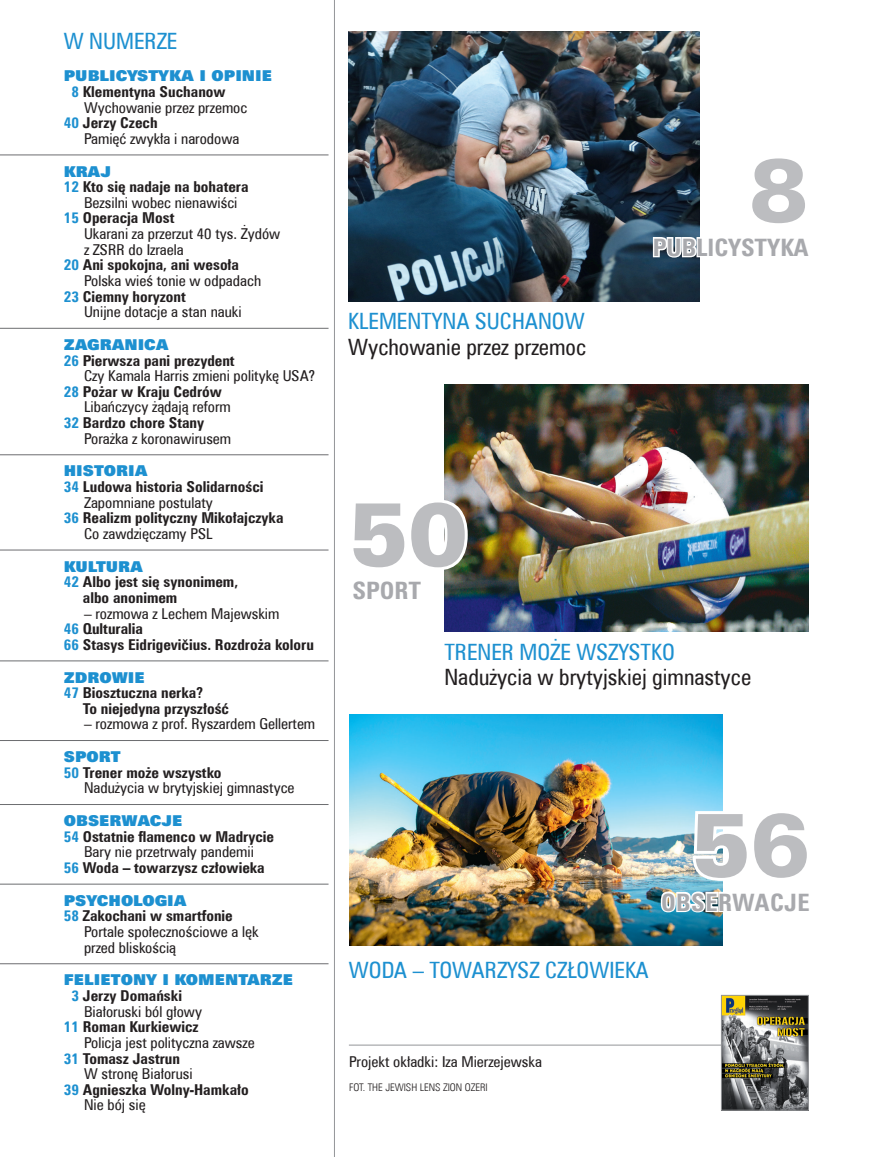
<style>
.page{position:relative;width:872px;height:1157px;background:#fff}
.page>*{position:absolute;margin:0;border:0;box-sizing:border-box;transform-origin:0 0}
.t1{font:90px "Zurich Blk EU";color:#bcbdc0}
.spis_fota_szary{font:700 24px "Zurich Cn EU";color:#a8a9ad}
.spis_fota_szary-2{font:700 24px "Zurich Cn EU";letter-spacing:.02em;color:#a8a9ad}
.spis_fota_niebieski{font:22.5px "Zurich Cn EU";color:#1d90d0}
.spis_fota_czarny{font:22.5px "Zurich Cn EU";color:#231f20}
.spis_styl{font:15px/15.6px "Zurich Cn EU";color:#231f20}
.spis_styl-2{font:700 15px/15.6px "Zurich Cn EU";color:#231f20}
.spis_dzial_linia{font:15px "Zurich X Blk EU";color:#1d90d0}
.spis_dzial{font:15px "Zurich X Blk EU";color:#1d90d0}
.t2{font:10.5px "Zurich Lt Cn EU";color:#231f20}
.s1{font-weight:700;color:#1d90d0}
.s2{font-weight:700}
.s3{color:#1d90d0}
.s4{font-weight:400}
</style>
<div class="page">
<hr style="left:334px;top:0;width:1px;height:1157px;background:#939598">
<hr style="left:0;top:154px;width:328px;height:1px;background:#6c6d70">
<hr style="left:0;top:328px;width:328px;height:1px;background:#6c6d70">
<hr style="left:0;top:454px;width:328px;height:1px;background:#6c6d70">
<hr style="left:0;top:549px;width:328px;height:1px;background:#6c6d70">
<hr style="left:0;top:660px;width:328px;height:1px;background:#6c6d70">
<hr style="left:0;top:740px;width:328px;height:1px;background:#6c6d70">
<hr style="left:0;top:804px;width:328px;height:1px;background:#6c6d70">
<hr style="left:0;top:883px;width:328px;height:1px;background:#6c6d70">
<hr style="left:0;top:963px;width:328px;height:1px;background:#6c6d70">
<hr style="left:349px;top:1044px;width:407px;height:1px;background:#939598">
<img style="left:723px;top:997px;width:83px;height:111px">
<div style="left:721px;top:995px;width:87px;height:115px;border:1px solid #939598"></div>
<img style="left:349px;top:31px;width:350px;height:271px">
<img style="left:444px;top:384px;width:364px;height:248px">
<img style="left:349px;top:714px;width:373px;height:231px">
<svg style="left:651px;top:151px;width:49px;height:109px;background:#46525d"></svg>
<img style="left:444px;top:496px;width:27px;height:107px">
<img style="left:658px;top:806px;width:65px;height:129px">
<p class="spis_fota_niebieski" style="left:64px;top:27px;width:115px">W NUMERZE</p>
<p class="spis_dzial" style="left:64px;top:67px;width:210px">PUBLICYSTYKA I OPINIE</p>
<p class="spis_styl" style="left:84px;top:84px;width:165px;text-indent:-13px"><span class="s1">8</span> <span class="s2">Klementyna Suchanow<br></span>Wychowanie przez przemoc</p>
<p class="spis_styl" style="left:84px;top:115px;width:157px;text-indent:-20px"><span class="s1">40</span> <span class="s2">Jerzy Czech<br></span>Pamięć zwykła i narodowa</p>
<p class="spis_dzial_linia" style="left:64px;top:162px;width:49px">KRAJ</p>
<p class="spis_styl" style="left:84px;top:179px;width:166px;text-indent:-20px"><span class="s1">12</span> <span class="s2">Kto się nadaje na bohatera<br></span>Bezsilni wobec nienawiści</p>
<p class="spis_styl" style="left:84px;top:210px;width:198px;text-indent:-20px"><span class="s1">15</span> <span class="s2">Operacja Most<br></span>Ukarani za przerzut 40 tys. Żydów z ZSRR do Izraela</p>
<p class="spis_styl" style="left:84px;top:257px;width:179px;text-indent:-20px"><span class="s1">20</span> <span class="s2">Ani spokojna, ani wesoła<br></span>Polska wieś tonie w odpadach</p>
<p class="spis_styl" style="left:84px;top:288px;width:159px;text-indent:-20px"><span class="s1">23</span> <span class="s2">Ciemny horyzont<br></span>Unijne dotacje a stan nauki</p>
<p class="spis_dzial_linia" style="left:64px;top:335px;width:106px">ZAGRANICA</p>
<p class="spis_styl" style="left:84px;top:352px;width:232px;text-indent:-20px"><span class="s1">26</span> <span class="s2">Pierwsza pani prezydent<br></span>Czy Kamala Harris zmieni politykę USA?</p>
<p class="spis_styl" style="left:84px;top:383px;width:148px;text-indent:-20px"><span class="s1">28</span> <span class="s2">Pożar w Kraju Cedrów<br></span>Libańczycy żądają reform</p>
<p class="spis_styl" style="left:84px;top:415px;width:149px;text-indent:-20px"><span class="s1">32</span> <span class="s2">Bardzo chore Stany<br></span>Porażka z koronawirusem</p>
<p class="spis_dzial_linia" style="left:64px;top:461px;width:85px">HISTORIA</p>
<p class="spis_styl-2" style="left:84px;top:479px;width:181px;text-indent:-20px"><span class="s3">34</span> Ludowa historia Solidarności<br><span class="s4">Zapomniane postulaty</span></p>
<p class="spis_styl-2" style="left:84px;top:510px;width:201px;text-indent:-20px"><span class="s3">36</span> Realizm polityczny Mikołajczyka<br><span class="s4">Co zawdzięczamy PSL</span></p>
<p class="spis_dzial_linia" style="left:64px;top:557px;width:81px">KULTURA</p>
<p class="spis_styl-2" style="left:64px;top:574px;width:176px"><span class="s3">42</span> Albo jest się synonimem,</p>
<p class="spis_styl-2" style="left:83px;top:589px;width:96px">albo anonimem</p>
<p class="spis_styl" style="left:84px;top:605px;width:197px">– rozmowa z Lechem Majewskim</p>
<p class="spis_styl-2" style="left:64px;top:621px;width:81px"><span class="s3">46</span> Qulturalia</p>
<p class="spis_styl-2" style="left:64px;top:636px;width:252px"><span class="s3">66</span> Stasys Eidrigevičius. Rozdroża koloru</p>
<p class="spis_dzial_linia" style="left:64px;top:667px;width:82px">ZDROWIE</p>
<p class="spis_styl-2" style="left:64px;top:685px;width:141px"><span class="s3">47</span> Biosztuczna nerka?</p>
<p class="spis_styl-2" style="left:83px;top:700px;width:148px">To niejedyna przyszłość</p>
<p class="spis_styl" style="left:84px;top:716px;width:233px">– rozmowa z prof. Ryszardem Gellertem</p>
<p class="spis_dzial_linia" style="left:64px;top:747px;width:58px">SPORT</p>
<p class="spis_styl" style="left:84px;top:764px;width:212px;text-indent:-20px"><span class="s1">50</span> <span class="s2">Trener może wszystko<br></span>Nadużycia w brytyjskiej gimnastyce</p>
<p class="spis_dzial_linia" style="left:64px;top:811px;width:120px">OBSERWACJE</p>
<p class="spis_styl-2" style="left:64px;top:828px;width:212px;text-align:center"><span class="s3">54</span> Ostatnie flamenco w Madrycie<br><span class="s4">Bary nie przetrwały pandemii</span></p>
<p class="spis_styl-2" style="left:64px;top:859px;width:202px"><span class="s3">56</span> Woda – towarzysz człowieka</p>
<p class="spis_dzial_linia" style="left:64px;top:891px;width:124px">PSYCHOLOGIA</p>
<p class="spis_styl" style="left:84px;top:908px;width:176px;text-indent:-20px"><span class="s1">58</span> <span class="s2">Zakochani w smartfonie<br></span>Portale społecznościowe a lęk przed bliskością</p>
<p class="spis_dzial_linia" style="left:64px;top:970px;width:231px">FELIETONY I KOMENTARZE</p>
<p class="spis_styl" style="left:84px;top:987px;width:120px;text-indent:-13px"><span class="s1">3</span> <span class="s2">Jerzy Domański<br></span>Białoruski ból głowy</p>
<p class="spis_styl" style="left:84px;top:1019px;width:172px;text-indent:-20px"><span class="s1">11</span> <span class="s2">Roman Kurkiewicz<br></span>Policja jest polityczna zawsze</p>
<p class="spis_styl" style="left:84px;top:1050px;width:110px;text-indent:-20px"><span class="s1">31</span> <span class="s2">Tomasz Jastrun<br></span>W stronę Białorusi</p>
<p class="spis_styl-2" style="left:84px;top:1081px;width:166px;text-indent:-20px"><span class="s3">39</span> Agnieszka Wolny-Hamkało<br><span class="s4">Nie bój się</span></p>
<p class="t1" style="left:749px;top:135px;width:61px">8</p>
<p class="spis_fota_niebieski" style="left:348px;top:307px;width:238px">KLEMENTYNA SUCHANOW</p>
<p class="spis_fota_czarny" style="left:348px;top:333px;width:239px">Wychowanie przez przemoc</p>
<p class="t1" style="left:349px;top:479px;width:120px">50</p>
<p class="spis_fota_szary" style="left:352px;top:575px;width:70px">SPORT</p>
<p class="spis_fota_szary" style="left:653px;top:232px;width:157px">PUBLICYSTYKA</p>
<p class="spis_fota_niebieski" style="left:444px;top:638px;width:232px">TRENER MOŻE WSZYSTKO</p>
<p class="spis_fota_czarny" style="left:444px;top:663px;width:308px">Nadużycia w brytyjskiej gimnastyce</p>
<p class="t1" style="left:691px;top:790px;width:120px">56</p>
<p class="spis_fota_szary-2" style="left:661px;top:887px;width:150px">OBSERWACJE</p>
<p class="spis_fota_niebieski" style="left:349px;top:956px;width:301px">WODA – TOWARZYSZ CZŁOWIEKA</p>
<p class="spis_styl" style="left:349px;top:1054px;width:194px">Projekt okładki: Iza Mierzejewska</p>
<p class="t2" style="left:349px;top:1081px;width:140px">FOT. THE JEWISH LENS ZION OZERI</p>
</div>
